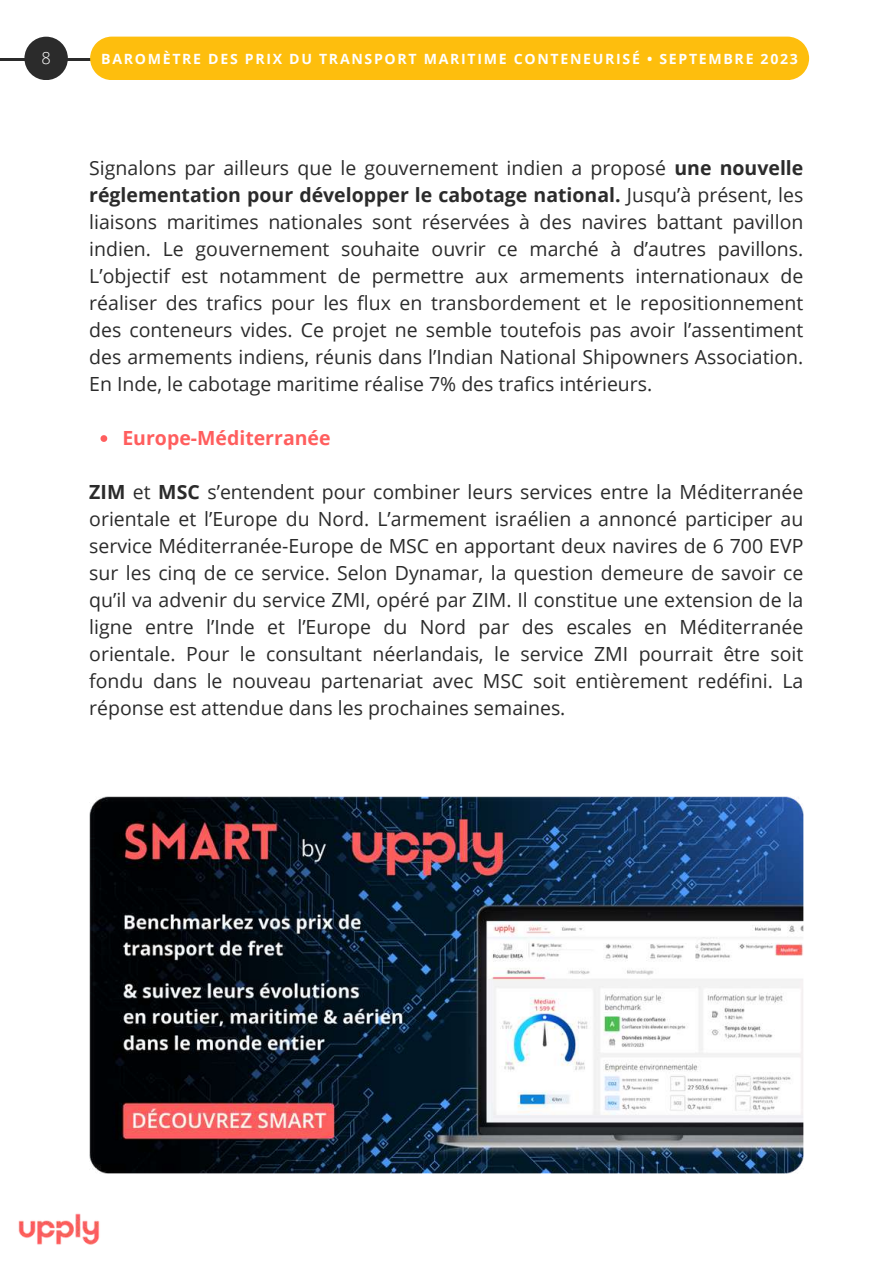
<style>
.page{position:relative;width:893px;height:1264px;background:#fff}
.page>*{position:absolute;margin:0;border:0;box-sizing:border-box;transform-origin:0 0}
.t1{font:19.5px/27px "Open Sans";color:#2b2b2b;text-align:justify}
.t2{font:700 19.5px "Open Sans";color:#ff5e5e}
.t3{font:300 16.5px "Open Sans";color:#fff}
.t4{font:700 14.1px "Open Sans";letter-spacing:-.345em;color:#fff}
.s1{font-weight:700}
</style>
<div class="page">
<img style="left:18px;top:1213px;width:82px;height:32px">
<hr style="left:0;top:58px;width:119px;height:3px;background:#2b2b2b">
<div style="left:24px;top:37px;width:44px;height:43px;background:#2b2b2b;border-radius:50%"></div>
<svg style="left:100px;top:435px;width:7px;height:7px"></svg>
<div style="left:90px;top:37px;width:719px;height:43px;background:#febe0d"></div>
<img style="left:89px;top:796px;width:714px;height:376px">
<p class="t3" style="left:41px;top:46px;width:11px">8</p>
<p class="t4" style="left:101px;top:49px;width:705px">BBAARROOMMÈ ÈT TRRE E DDE ES S PPRRI XI X DDUU T TRRAANNS SPPOORRT T MMAARRI TI TI MI ME E CCOONNT TE ENNE EUURRI SI SÉ É • • S SE EP PT TE EMMBBRRE E 2 20 02 23 3</p>
<p class="t1" style="left:89px;top:154px;width:715px">Signalons par ailleurs que le gouvernement indien a proposé <span class="s1">une nouvelle réglementation pour développer le cabotage national.</span> Jusqu’à présent, les liaisons maritimes nationales sont réservées à des navires battant pavillon indien. Le gouvernement souhaite ouvrir ce marché à d’autres pavillons.<br>L’objectif est notamment de permettre aux armements internationaux de réaliser des trafics pour les flux en transbordement et le repositionnement des conteneurs vides. Ce projet ne semble toutefois pas avoir l’assentiment des armements indiens, réunis dans l’Indian National Shipowners Association.<br>En Inde, le cabotage maritime réalise 7% des trafics intérieurs.</p>
<p class="t2" style="left:122px;top:424px;width:210px">Europe-Méditerranée</p>
<p class="t1" style="left:89px;top:478px;width:715px"><span class="s1">ZIM</span> et <span class="s1">MSC</span> s’entendent pour combiner leurs services entre la Méditerranée orientale et l’Europe du Nord. L’armement israélien a annoncé participer au service Méditerranée-Europe de MSC en apportant deux navires de 6 700 EVP sur les cinq de ce service. Selon Dynamar, la question demeure de savoir ce qu’il va advenir du service ZMI, opéré par ZIM. Il constitue une extension de la ligne entre l’Inde et l’Europe du Nord par des escales en Méditerranée orientale. Pour le consultant néerlandais, le service ZMI pourrait être soit fondu dans le nouveau partenariat avec MSC soit entièrement redéfini. La réponse est attendue dans les prochaines semaines.</p>
</div>
